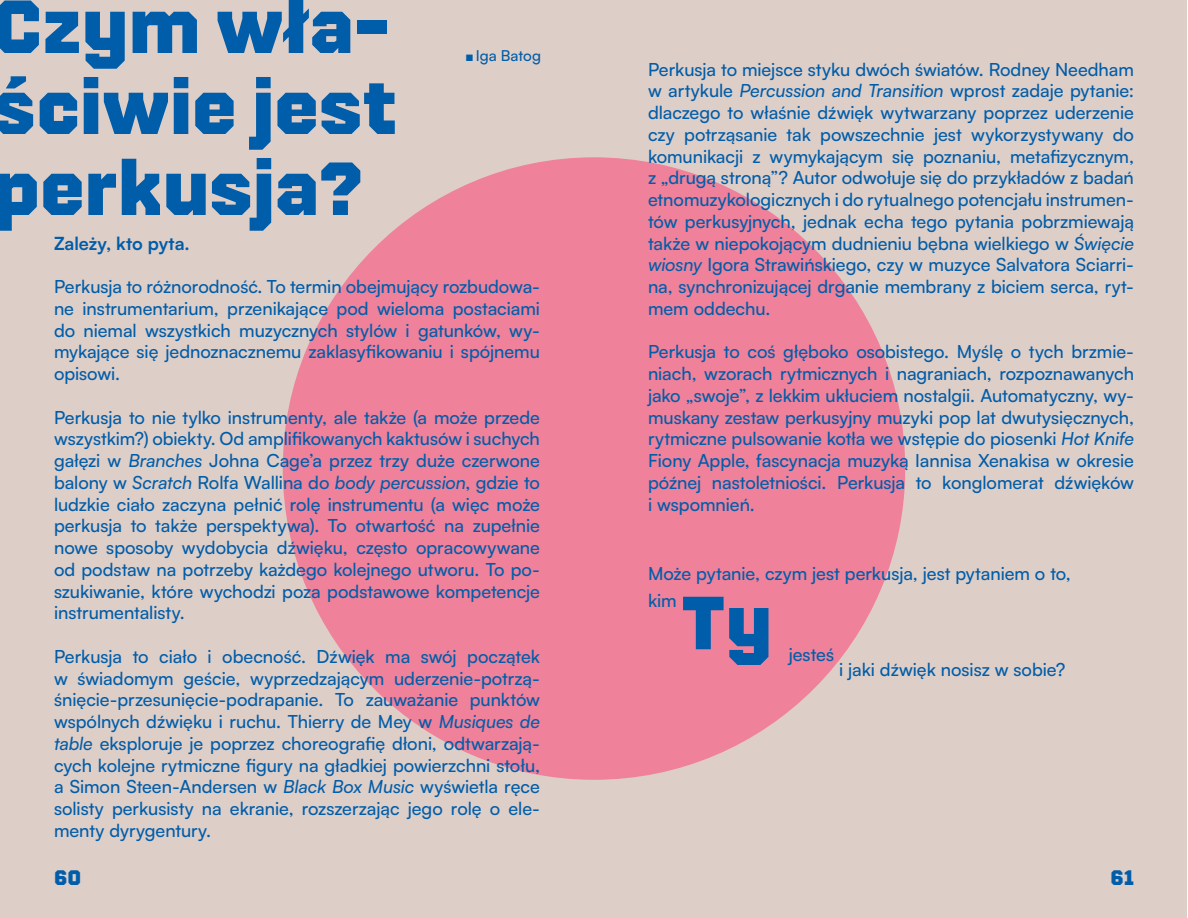
<style>
.page{position:relative;width:1188px;height:918px;background:#fff}
.page>*{position:absolute;margin:0;border:0;box-sizing:border-box;transform-origin:0 0}
.t1{font:700 75px/81px "Nippo";letter-spacing:-.01em;color:#005da9;text-align:justify}
.t2{font:700 21px "Nippo";color:#005da9}
.t3{font:500 18px/21.8px "Satoshi";letter-spacing:-.005em;color:#005da9;text-align:justify}
.t4{font:700 18px "Satoshi";color:#005da9}
.t5{font:500 15px "Satoshi";letter-spacing:.005em;color:#005da9}
.s1{font-size:9px}
.s2{font-style:italic}
</style>
<div class="page">
<div style="left:1px;top:0;width:1186px;height:917px;background:#decec8"></div>
<div style="left:283px;top:157px;width:622px;height:623px;background:#ef819b;border-radius:50%"></div>
<h1 class="t1" style="left:-8px;top:-15px;width:407px">Czym wła&shy;ściwie jest perkusja?</h1>
<p class="t4" style="left:54px;top:230px;width:137px">Zależy, kto pyta.</p>
<p class="t5" style="left:466px;top:45px;width:77px"><span class="s1">■</span> Iga Batog</p>
<p class="t3" style="left:54px;top:275px;width:487px">Perkusja to różnorodność. To termin obejmujący rozbudowa&shy;ne instrumentarium, przenikające pod wieloma postaciami do niemal wszystkich muzycznych stylów i gatunków, wy&shy;mykające się jednoznacznemu zaklasyfikowaniu i spójnemu opisowi.</p>
<p class="t3" style="left:54px;top:405px;width:488px">Perkusja to nie tylko instrumenty, ale także (a może przede wszystkim?) obiekty. Od amplifikowanych kaktusów i suchych gałęzi w <span class="s2">Branches</span> Johna Cage’a przez trzy duże czerwone balony w <span class="s2">Scratch</span> Rolfa Wallina do <span class="s2">body percussion</span>, gdzie to ludzkie ciało zaczyna pełnić rolę instrumentu (a więc może perkusja to także perspektywa). To otwartość na zupełnie nowe sposoby wydobycia dźwięku, często opracowywane od podstaw na potrzeby każdego kolejnego utworu. To po&shy;szukiwanie, które wychodzi poza podstawowe kompetencje instrumentalisty.</p>
<p class="t3" style="left:54px;top:645px;width:488px">Perkusja to ciało i obecność. Dźwięk ma swój początek w świadomym geście, wyprzedzającym uderzenie-potrzą&shy;śnięcie-przesunięcie-podrapanie. To zauważanie punktów wspólnych dźwięku i ruchu. Thierry de Mey w <span class="s2">Musiques de table</span> eksploruje je poprzez choreografię dłoni, odtwarzają&shy;cych kolejne rytmiczne figury na gładkiej powierzchni stołu, a Simon Steen-Andersen w <span class="s2">Black Box Music</span> wyświetla ręce solisty perkusisty na ekranie, rozszerzając jego rolę o ele&shy;menty dyrygentury.</p>
<p class="t3" style="left:648px;top:57px;width:488px">Perkusja to miejsce styku dwóch światów. Rodney Needham w artykule <span class="s2">Percussion and Transition</span> wprost zadaje pytanie: dlaczego to właśnie dźwięk wytwarzany poprzez uderzenie czy potrząsanie tak powszechnie jest wykorzystywany do komunikacji z wymykającym się poznaniu, metafizycznym, z „drugą stroną”? Autor odwołuje się do przykładów z badań etnomuzykologicznych i do rytualnego potencjału instrumen&shy;tów perkusyjnych, jednak echa tego pytania pobrzmiewają także w niepokojącym dudnieniu bębna wielkiego w <span class="s2">Święcie wiosny</span> Igora Strawińskiego, czy w muzyce Salvatora Sciarri&shy;na, synchronizującej drganie membrany z biciem serca, ryt&shy;mem oddechu.</p>
<p class="t3" style="left:648px;top:340px;width:488px">Perkusja to coś głęboko osobistego. Myślę o tych brzmie&shy;niach, wzorach rytmicznych i nagraniach, rozpoznawanych jako „swoje”, z lekkim ukłuciem nostalgii. Automatyczny, wy&shy;muskany zestaw perkusyjny muzyki pop lat dwutysięcznych, rytmiczne pulsowanie kotła we wstępie do piosenki <span class="s2">Hot Knife </span>Fiony Apple, fascynacja muzyką Iannisa Xenakisa w okresie późnej nastoletniości. Perkusja to konglomerat dźwięków i wspomnień.</p>
<p class="t3" style="left:648px;top:559px;width:424px;line-height:27px">Może pytanie, czym jest perkusja, jest pytaniem o to, kim</p>
<h1 class="t1" style="left:682px;top:582px;width:94px">Ty</h1>
<p class="t3" style="left:789px;top:643px;width:47px">jesteś</p>
<p class="t3" style="left:839px;top:658px;width:228px">i jaki dźwięk nosisz w sobie?</p>
<p class="t2" style="left:54px;top:864px;width:29px">60</p>
<p class="t2" style="left:1111px;top:864px;width:25px">61</p>
</div>
